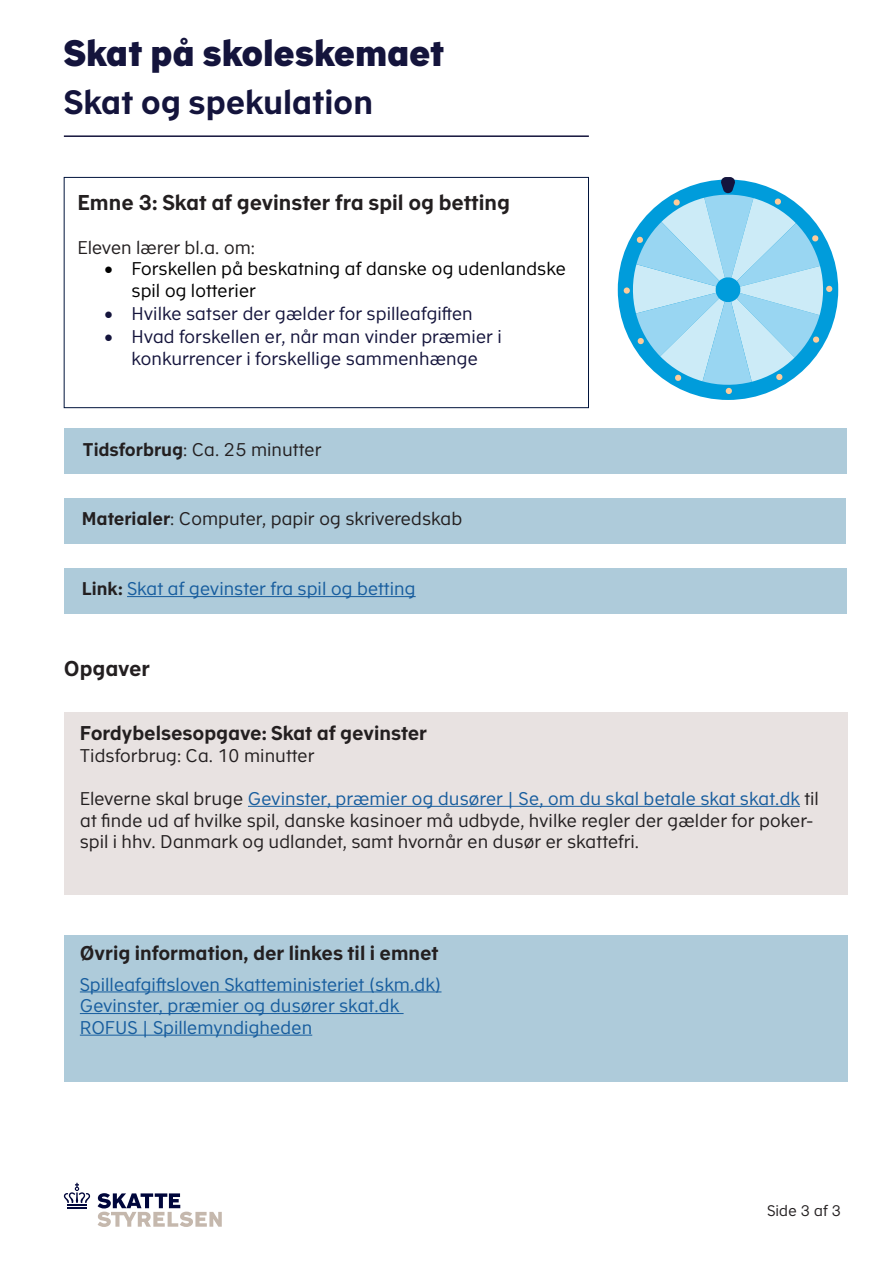
<style>
.page{position:relative;width:893px;height:1263px;background:#fff}
.page>*{position:absolute;margin:0;border:0;box-sizing:border-box;transform-origin:0 0}
.t1{font:900 36px "Academy Sans Office";letter-spacing:-.005em;color:#14143c}
.t2{font:700 33px "Academy Sans Office";letter-spacing:-.005em;color:#14143c}
.t3{font:700 21px "Academy Sans Office";color:#231f20}
.t4{font:700 19.5px "Academy Sans Office";letter-spacing:-.005em;color:#231f20}
.t5{font:18px/21.6px "Academy Sans Office";letter-spacing:-.01em;color:#231f20}
.t6{font:18px "Academy Sans Office";color:#175d9e}
.t7{font:18px/21.6px "Academy Sans Office";letter-spacing:-.01em;color:#14143c;text-align:center}
.t8{font:18px/21.6px "Academy Sans Office";letter-spacing:-.01em;color:#000}
.t9{font:15px "Academy Sans Office";letter-spacing:-.005em;color:#231f20}
.s1{font-weight:700}
.s2{font-weight:700;color:#231f20}
.s3{color:#175d9e}
</style>
<div class="page">
<div style="left:64px;top:177px;width:525px;height:231px;border:1px solid #00143c"></div>
<div style="left:64px;top:429px;width:782px;height:45px;background:#aecbda"></div>
<div style="left:64px;top:498px;width:781px;height:46px;background:#aecbda"></div>
<div style="left:64px;top:568px;width:782px;height:45px;background:#aecbda"></div>
<hr style="left:127px;top:596px;width:289px;height:1px;background:#175d9e">
<div style="left:64px;top:935px;width:783px;height:147px;background:#aecbda"></div>
<hr style="left:80px;top:991px;width:361px;height:1px;background:#175d9e">
<hr style="left:80px;top:1013px;width:324px;height:1px;background:#175d9e">
<hr style="left:80px;top:1035px;width:232px;height:1px;background:#175d9e">
<div style="left:64px;top:712px;width:783px;height:183px;background:#e8e2e1"></div>
<hr style="left:248px;top:806px;width:552px;height:1px;background:#175d9e">
<div style="left:618px;top:179px;width:220px;height:221px;background:#009cdb;border-radius:50%"></div>
<div style="left:624px;top:287px;width:6px;height:7px;background:#fc9;border-radius:50%"></div>
<svg style="left:632px;top:177px;width:200px;height:217px"></svg>
<hr style="left:64px;top:135px;width:525px;height:2px;background:#14143c">
<svg style="left:64px;top:1183px;width:26px;height:25px"></svg>
<svg style="left:98px;top:1193px;width:124px;height:34px"></svg>
<p class="t1" style="left:64px;top:26px;width:382px">Skat på skoleskemaet</p>
<p class="t2" style="left:64px;top:78px;width:311px">Skat og spekulation</p>
<p class="t3" style="left:78px;top:187px;width:434px">Emne 3: Skat af gevinster fra spil og betting</p>
<p class="t5" style="left:78px;top:235px;width:179px">Eleven lærer bl.a. om:</p>
<p class="t8" style="left:132px;top:257px;width:436px;text-indent:-27px">• Forskellen på beskatning af danske og udenlandske spil og lotterier</p>
<p class="t7" style="left:105px;top:302px;width:370px">• Hvilke satser der gælder for spilleafgiften</p>
<p class="t7" style="left:105px;top:325px;width:399px">• Hvad forskellen er, når man vinder præmier i konkurrencer i forskellige sammenhænge</p>
<p class="t5" style="left:83px;top:437px;width:240px"><span class="s1">Tidsforbrug</span>: Ca. 25 minutter</p>
<p class="t5" style="left:82px;top:507px;width:382px"><span class="s1">Materialer</span>: Computer, papir og skriveredskab</p>
<p class="t6" style="left:82px;top:576px;width:335px"><span class="s2">Link:</span> Skat af gevinster fra spil og betting</p>
<p class="t3" style="left:64px;top:653px;width:88px">Opgaver</p>
<p class="t4" style="left:80px;top:719px;width:349px">Fordybelsesopgave: Skat af gevinster</p>
<p class="t5" style="left:80px;top:743px;width:236px">Tidsforbrug: Ca. 10 minutter</p>
<p class="t5" style="left:80px;top:787px;width:741px">Eleverne skal bruge <span class="s3">Gevinster, præmier og dusører | Se, om du skal betale skat skat.dk</span> til at finde ud af hvilke spil, danske kasinoer må udbyde, hvilke regler der gælder for poker&shy;spil i hhv. Danmark og udlandet, samt hvornår en dusør er skattefri.</p>
<p class="t4" style="left:80px;top:939px;width:360px">Øvrig information, der linkes til i emnet</p>
<p class="t6" style="left:80px;top:971px;width:363px">Spilleafgiftsloven Skatteministeriet (skm.dk)</p>
<p class="t6" style="left:80px;top:993px;width:321px">Gevinster, præmier og dusører skat.dk</p>
<p class="t6" style="left:80px;top:1014px;width:234px">ROFUS | Spillemyndigheden</p>
<p class="t9" style="left:767px;top:1200px;width:76px">Side 3 af 3</p>
</div>
